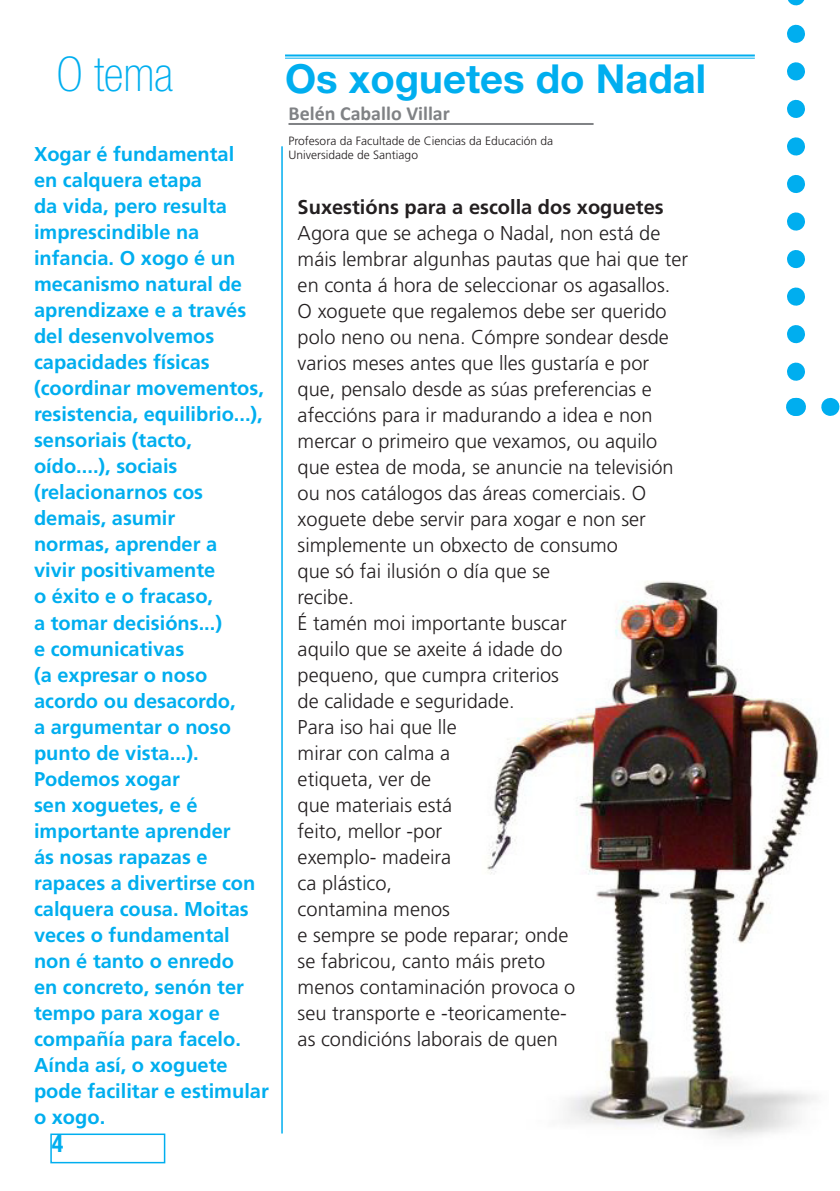
<style>
.page{position:relative;width:840px;height:1191px;background:#fff}
.page>*{position:absolute;margin:0;border:0;box-sizing:border-box;transform-origin:0 0}
.t1{font:100 condensed 48px "Helvetica Neue LT Std";color:#00aeef}
.t2{font:700 40px "Helvetica Neue LT Std";color:#00aeef}
.t3{font:700 condensed 24px "Helvetica Neue LT Std";color:#00aeef}
.t4{font:300 20px/26px "Frutiger LT Std";color:#231f20}
.t5{font:700 20px/26px "Frutiger LT Std";color:#00aeef}
.t6{font:700 20px "Frutiger LT Std";color:#231f20}
.t7{font:700 20px "Calibri";color:#808285}
.t8{font:300 12px/13.8px "Frutiger LT Std";color:#231f20}
</style>
<div class="page">
<div style="left:50px;top:1133px;width:115px;height:30px;border:2px solid #00aeef"></div>
<img style="left:487px;top:581px;width:333px;height:557px">
<hr style="left:281px;top:146px;width:1px;height:987px;background:#00aeef">
<hr style="left:285px;top:54px;width:469px;height:2px;background:#00aeef">
<hr style="left:285px;top:58px;width:469px;height:1px;background:#00aeef">
<hr style="left:288px;top:123px;width:305px;height:2px;background:#808285">
<svg style="left:787px;top:0;width:17px;height:381px"></svg>
<svg style="left:794px;top:398px;width:2px;height:18px"></svg>
<svg style="left:829px;top:398px;width:11px;height:18px"></svg>
<h1 class="t1" style="left:57px;top:47px;width:118px">O tema</h1>
<h2 class="t2" style="left:285px;top:53px;width:422px">Os xoguetes do Nadal</h2>
<p class="t5" style="left:34px;top:141px;width:236px">Xogar é fundamental<br>en calquera etapa<br>da vida, pero resulta imprescindible na infancia. O xogo é un mecanismo natural de aprendizaxe e a través del desenvolvemos capacidades físicas (coordinar movementos, resistencia, equilibrio...), sensoriais (tacto, oído....), sociais (relacionarnos cos demais, asumir<br>normas, aprender a<br>vivir positivamente<br>o éxito e o fracaso,<br>a tomar decisións...)<br>e comunicativas<br>(a expresar o noso acordo ou desacordo,<br>a argumentar o noso punto de vista...).<br>Podemos xogar<br>sen xoguetes, e é importante aprender<br>ás nosas rapazas e rapaces a divertirse con calquera cousa. Moitas veces o fundamental non é tanto o enredo<br>en concreto, senón ter tempo para xogar e compañía para facelo.<br>Aínda así, o xoguete pode facilitar e estimular o xogo.</p>
<p class="t3" style="left:52px;top:1129px;width:13px">4</p>
<p class="t7" style="left:288px;top:101px;width:163px">Belén Caballo Villar</p>
<p class="t8" style="left:288px;top:134px;width:266px">Profesora da Facultade de Ciencias da Educación da<br>Universidade de Santiago</p>
<p class="t6" style="left:297px;top:195px;width:367px">Suxestións para a escolla dos xoguetes</p>
<p class="t4" style="left:297px;top:220px;width:392px">Agora que se achega o Nadal, non está de máis lembrar algunhas pautas que hai que ter en conta á hora de seleccionar os agasallos.<br>O xoguete que regalemos debe ser querido polo neno ou nena. Cómpre sondear desde varios meses antes que lles gustaría e por que, pensalo desde as súas preferencias e afeccións para ir madurando a idea e non mercar o primeiro que vexamos, ou aquilo que estea de moda, se anuncie na televisión ou nos catálogos das áreas comerciais. O xoguete debe servir para xogar e non ser simplemente un obxecto de consumo<br>que só fai ilusión o día que se<br>recibe.<br>É tamén moi importante buscar<br>aquilo que se axeite á idade do<br>pequeno, que cumpra criterios<br>de calidade e seguridade.<br>Para iso hai que lle<br>mirar con calma a<br>etiqueta, ver de<br>que materiais está<br>feito, mellor -por<br>exemplo- madeira<br>ca plástico,<br>contamina menos<br>e sempre se pode reparar; onde<br>se fabricou, canto máis preto<br>menos contaminación provoca o<br>seu transporte e -teoricamente-<br>as condicións laborais de quen</p>
</div>
